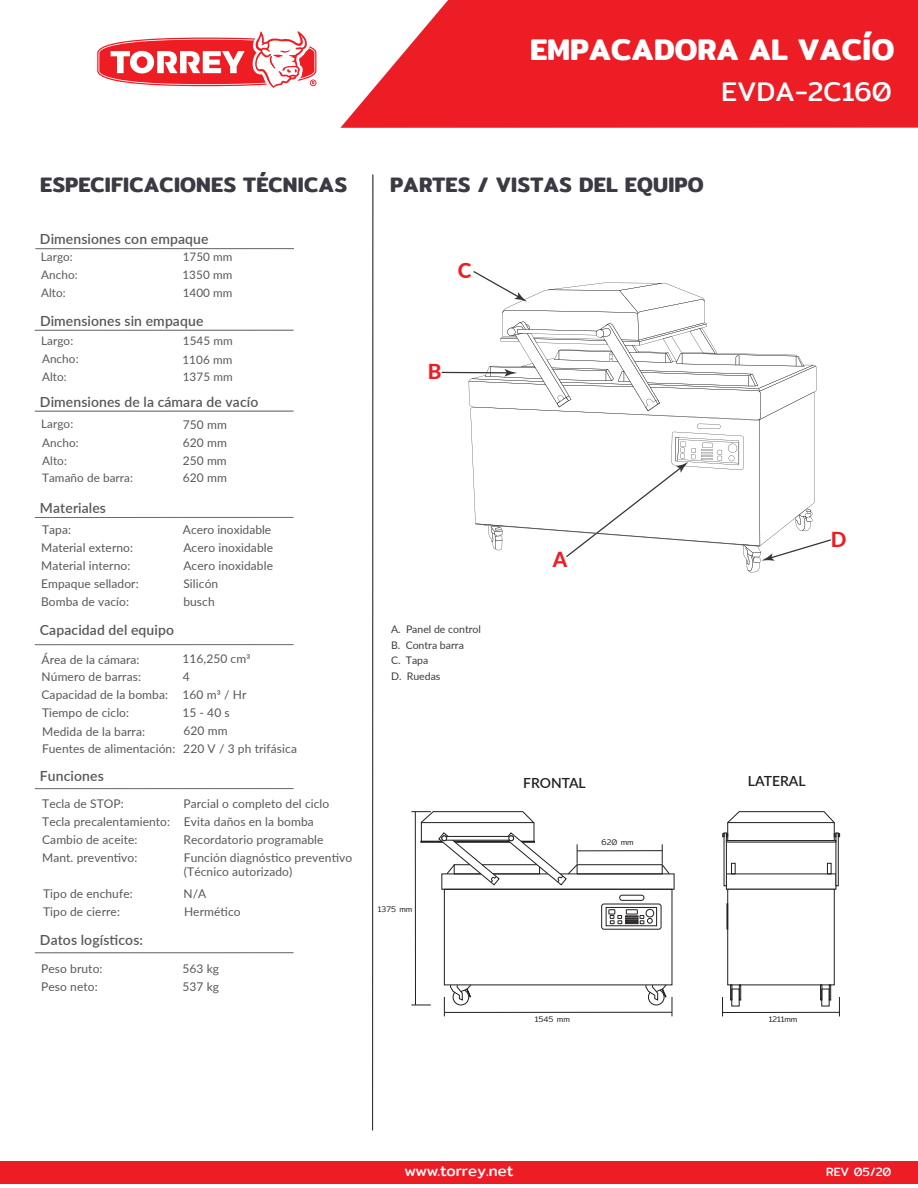
<style>
.page{position:relative;width:918px;height:1188px;background:#fff}
.page>*{position:absolute;margin:0;border:0;box-sizing:border-box;transform-origin:0 0}
.t1{font:600 30px "Mitr";color:#fff}
.t2{font:27px "Mitr";color:#fff}
.t3{font:600 21px "Mitr";letter-spacing:.01em;color:#3b3a43}
.t4{font:800 20.7px "Lato";color:#ee1d23}
.t5{font:15px "Mitr";color:#fff}
.t6{font:600 13.95px "Lato";letter-spacing:.01em;color:#57585a}
.t7{font:600 13.95px "Lato";color:#231f20}
.t8{font:12px/18px "Lato";letter-spacing:.005em;color:#57585a}
.t9{font:12px "Mitr";color:#fff}
.t10{font:11.7px/18px "Lato";letter-spacing:.01em;color:#57585a;text-align:justify}
.t11{font:10.5px/15.6px "Lato";color:#3a3c3e}
.t12{font:300 8.1px "Mitr";color:#231f20}
</style>
<div class="page">
<div style="left:0;top:1161px;width:918px;height:23px;background:#ec1d25"></div>
<svg style="left:340px;top:0;width:578px;height:128px;background:#ed323a"></svg>
<hr style="left:442px;top:372px;width:67px;height:1px;background:#040503">
<svg style="left:97px;top:31px;width:220px;height:57px"></svg>
<svg style="left:35px;top:953px;width:259px;height:1px"></svg>
<hr style="left:35px;top:952px;width:259px;height:1px;background:#686c6d">
<svg style="left:35px;top:645px;width:259px;height:1px"></svg>
<hr style="left:35px;top:644px;width:259px;height:1px;background:#686c6d">
<svg style="left:35px;top:789px;width:258px;height:1px"></svg>
<hr style="left:35px;top:788px;width:259px;height:1px;background:#686c6d">
<hr style="left:35px;top:517px;width:259px;height:1px;background:#686c6d">
<svg style="left:373px;top:175px;width:1px;height:955px"></svg>
<hr style="left:372px;top:175px;width:1px;height:955px;background:#231f20">
<hr style="left:35px;top:411px;width:259px;height:1px;background:#686c6d">
<hr style="left:35px;top:330px;width:259px;height:1px;background:#686c6d">
<svg style="left:35px;top:249px;width:259px;height:1px"></svg>
<hr style="left:35px;top:248px;width:259px;height:1px;background:#686c6d">
<svg style="left:469px;top:271px;width:362px;height:302px"></svg>
<svg style="left:602px;top:904px;width:59px;height:25px"></svg>
<div style="left:601px;top:904px;width:60px;height:25px;border:1px solid #231f20;border-radius:2px"></div>
<svg style="left:606px;top:907px;width:51px;height:19px"></svg>
<div style="left:646px;top:909px;width:8px;height:8px;border:1px solid #231f20;border-radius:50%"></div>
<svg style="left:609px;top:910px;width:43px;height:14px"></svg>
<div style="left:619px;top:895px;width:25px;height:6px;border:1px solid #231f20;border-radius:3px"></div>
<div style="left:724px;top:833px;width:3px;height:53px;background:#fff;border:1px solid #231f20"></div>
<hr style="left:726px;top:840px;width:110px;height:2px;background:#fff">
<div style="left:728px;top:822px;width:106px;height:19px;background:#fff;border:1px solid #231f20"></div>
<svg style="left:727px;top:811px;width:108px;height:12px"></svg>
<svg style="left:723px;top:833px;width:5px;height:4px"></svg>
<svg style="left:834px;top:833px;width:6px;height:4px"></svg>
<div style="left:731px;top:863px;width:4px;height:11px;border:1px solid #231f20"></div>
<div style="left:827px;top:863px;width:4px;height:11px;border:1px solid #231f20"></div>
<svg style="left:727px;top:904px;width:1px;height:25px"></svg>
<svg style="left:730px;top:985px;width:2px;height:15px"></svg>
<svg style="left:739px;top:985px;width:2px;height:15px"></svg>
<svg style="left:820px;top:985px;width:2px;height:15px"></svg>
<svg style="left:829px;top:985px;width:2px;height:15px"></svg>
<svg style="left:444px;top:984px;width:27px;height:32px"></svg>
<svg style="left:646px;top:984px;width:27px;height:32px"></svg>
<hr style="left:444px;top:1012px;width:228px;height:1px;background:#231f20">
<svg style="left:411px;top:1005px;width:20px;height:1px"></svg>
<hr style="left:415px;top:812px;width:1px;height:193px;background:#231f20">
<svg style="left:722px;top:997px;width:1px;height:19px"></svg>
<svg style="left:839px;top:997px;width:1px;height:19px"></svg>
<hr style="left:723px;top:1012px;width:116px;height:1px;background:#231f20">
<svg style="left:411px;top:811px;width:263px;height:79px"></svg>
<hr style="left:577px;top:850px;width:85px;height:1px;background:#231f20">
<h1 class="t1" style="left:530px;top:27px;width:366px">EMPACADORA AL VACÍO</h1>
<h2 class="t2" style="left:722px;top:72px;width:172px">EVDA-2C160</h2>
<h3 class="t3" style="left:40px;top:169px;width:308px">ESPECIFICACIONES TÉCNICAS</h3>
<h3 class="t3" style="left:390px;top:169px;width:315px">PARTES / VISTAS DEL EQUIPO</h3>
<p class="t6" style="left:40px;top:229px;width:170px">Dimensiones con empaque</p>
<p class="t10" style="left:41px;top:248px;width:34px">Largo:</p>
<p class="t10" style="left:41px;top:283px;width:26px">Alto:</p>
<p class="t10" style="left:182px;top:248px;width:52px">1750 mm 1350 mm 1400 mm</p>
<p class="t10" style="left:182px;top:332px;width:52px">1545 mm 1106 mm 1375 mm</p>
<p class="t8" style="left:183px;top:415px;width:46px;text-align:justify">750 mm 620 mm 250 mm 620 mm</p>
<p class="t10" style="left:41px;top:266px;width:38px">Ancho:</p>
<p class="t6" style="left:40px;top:311px;width:165px">Dimensiones sin empaque</p>
<p class="t10" style="left:41px;top:332px;width:34px">Largo:</p>
<p class="t10" style="left:42px;top:368px;width:26px">Alto:</p>
<p class="t10" style="left:42px;top:350px;width:38px">Ancho:</p>
<p class="t6" style="left:40px;top:391px;width:220px">Dimensiones de la cámara de vacío</p>
<p class="t10" style="left:41px;top:415px;width:34px">Largo:</p>
<p class="t10" style="left:42px;top:451px;width:26px">Alto:</p>
<p class="t10" style="left:42px;top:433px;width:38px">Ancho:</p>
<p class="t10" style="left:42px;top:468px;width:93px">Tamaño de barra:</p>
<p class="t6" style="left:40px;top:498px;width:68px">Materiales</p>
<p class="t8" style="left:41px;top:538px;width:94px">Material externo:<br>Material interno:</p>
<p class="t8" style="left:183px;top:520px;width:92px">Acero inoxidable<br>Acero inoxidable<br>Acero inoxidable</p>
<p class="t8" style="left:42px;top:520px;width:31px">Tapa:</p>
<p class="t8" style="left:41px;top:574px;width:99px">Empaque sellador:</p>
<p class="t8" style="left:183px;top:574px;width:36px">Silicón</p>
<p class="t8" style="left:41px;top:592px;width:90px">Bomba de vacío:</p>
<p class="t8" style="left:183px;top:592px;width:33px">busch</p>
<p class="t6" style="left:40px;top:620px;width:136px">Capacidad del equipo</p>
<p class="t8" style="left:42px;top:650px;width:128px">Área de la cámara:<br>Número de barras:<br>Capacidad de la bomba:<br>Tiempo de ciclo:</p>
<p class="t8" style="left:182px;top:649px;width:69px">116,250 cm3<br>4<br>160 m3 / Hr<br>15 - 40 s</p>
<p class="t8" style="left:42px;top:722px;width:104px">Medida de la barra:</p>
<p class="t8" style="left:184px;top:721px;width:46px">620 mm</p>
<p class="t8" style="left:42px;top:739px;width:256px">Fuentes de alimentación: 220 V / 3 ph trifásica</p>
<p class="t6" style="left:40px;top:766px;width:65px">Funciones</p>
<p class="t8" style="left:42px;top:794px;width:130px">Tecla de STOP:<br>Tecla precalentamiento:<br>Cambio de aceite:<br>Mant. preventivo:</p>
<p class="t8" style="left:43px;top:884px;width:91px">Tipo de enchufe:<br>Tipo de cierre:</p>
<p class="t6" style="left:40px;top:930px;width:105px">Datos logísticos:</p>
<p class="t8" style="left:41px;top:959px;width:63px">Peso bruto:<br>Peso neto:</p>
<p class="t8" style="left:184px;top:794px;width:170px">Parcial o completo del ciclo<br>Evita daños en la bomba<br>Recordatorio programable<br>Función diagnóstico preventivo</p>
<p class="t8" style="left:184px;top:861px;width:110px;line-height:21.5px">(Técnico autorizado)<br>N/A</p>
<p class="t8" style="left:184px;top:902px;width:58px">Hermético</p>
<p class="t8" style="left:182px;top:959px;width:38px">563 kg</p>
<p class="t8" style="left:182px;top:977px;width:38px">537 kg</p>
<h3 class="t4" style="left:458px;top:255px;width:15px">C</h3>
<h3 class="t4" style="left:428px;top:356px;width:15px">B</h3>
<p class="t11" style="left:391px;top:621px;width:92px">A. Panel de control<br>B. Contra barra<br>C. Tapa<br>D. Ruedas</p>
<p class="t12" style="left:378px;top:903px;width:36px">1375 mm</p>
<h3 class="t4" style="left:553px;top:545px;width:16px">A</h3>
<h3 class="t4" style="left:831px;top:524px;width:17px">D</h3>
<p class="t7" style="left:523px;top:772px;width:64px">FRONTAL</p>
<p class="t7" style="left:748px;top:771px;width:59px">LATERAL</p>
<p class="t12" style="left:602px;top:837px;width:34px">620 mm</p>
<p class="t12" style="left:535px;top:1014px;width:36px">1545 mm</p>
<p class="t12" style="left:769px;top:1014px;width:30px">1211mm</p>
<p class="t5" style="left:404px;top:1160px;width:111px">www.torrey.net</p>
<p class="t9" style="left:826px;top:1163px;width:67px">REV 05/20</p>
</div>
